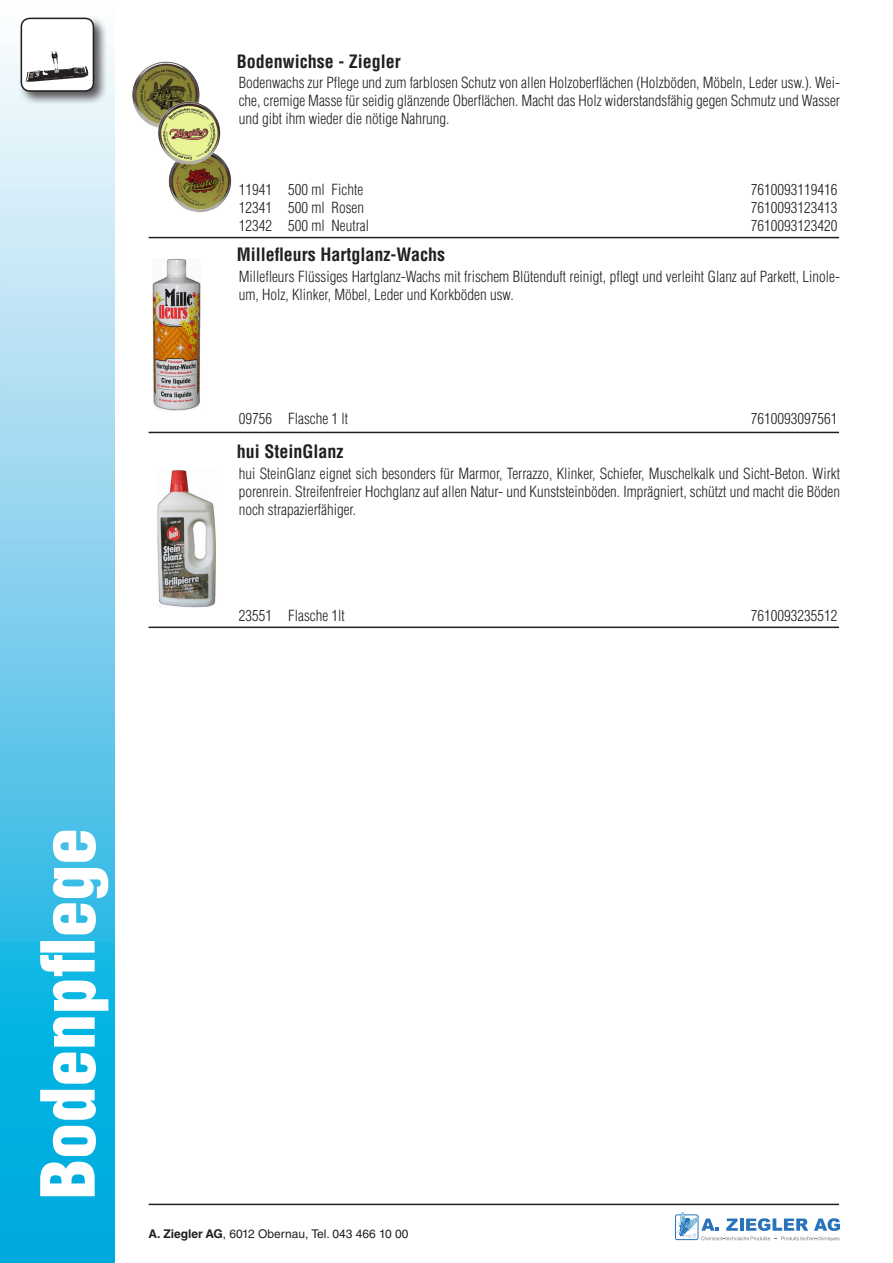
<style>
.page{position:relative;width:893px;height:1263px;background:#fff}
.page>*{position:absolute;margin:0;border:0;box-sizing:border-box;transform-origin:0 0}
.t1{font:900 condensed 72.6px "Helvetica LT Std";color:#fff}
.t2{font:700 condensed 18px "Helvetica LT Std";color:#231f20}
.t3{font:300 condensed 15px/18px "Helvetica LT Std";color:#231f20;text-align:justify}
.t4{font:12px "Helvetica LT Std";color:#231f20}
.s1{font-weight:700}
</style>
<div class="page">
<img style="left:157px;top:470px;width:59px;height:137px">
<img style="left:132px;top:62px;width:68px;height:65px">
<img style="left:168px;top:162px;width:64px;height:50px">
<img style="left:156px;top:102px;width:69px;height:63px">
<img style="left:153px;top:258px;width:48px;height:152px">
<svg style="left:3px;top:50px;width:109px;height:1210px;background:#6acbeb"></svg>
<div style="left:0;top:0;width:115px;height:1263px;border:2px solid #fff"></div>
<div style="left:18px;top:15px;width:91px;height:91px;background:#231f20;opacity:.75"></div>
<div style="left:21px;top:18px;width:72px;height:73px;background:#fff;border-radius:9px"></div>
<img style="left:25px;top:51px;width:63px;height:31px">
<div style="left:21px;top:18px;width:73px;height:74px;border:2px solid #231f20;border-radius:9px"></div>
<svg style="left:674px;top:1212px;width:166px;height:29px"></svg>
<hr style="left:149px;top:1203px;width:690px;height:2px;background:#231f20">
<hr style="left:149px;top:237px;width:690px;height:1px;background:#231f20">
<hr style="left:149px;top:432px;width:690px;height:1px;background:#231f20">
<hr style="left:149px;top:627px;width:690px;height:1px;background:#231f20">
<p class="t2" style="left:237px;top:50px;width:165px">Bodenwichse - Ziegler</p>
<p class="t3" style="left:239px;top:74px;width:603px">Bodenwachs zur Pflege und zum farblosen Schutz von allen Holzoberflächen (Holzböden, Möbeln, Leder usw.). Wei&shy;che, cremige Masse für seidig glänzende Oberflächen. Macht das Holz widerstandsfähig gegen Schmutz und Wasser und gibt ihm wieder die nötige Nahrung.</p>
<p class="t3" style="left:239px;top:180px;width:126px">11941 500 ml Fichte</p>
<p class="t3" style="left:751px;top:180px;width:88px">7610093119416</p>
<p class="t3" style="left:239px;top:198px;width:127px">12341 500 ml Rosen</p>
<p class="t3" style="left:751px;top:198px;width:88px">7610093123413</p>
<p class="t3" style="left:239px;top:216px;width:132px">12342 500 ml Neutral</p>
<p class="t3" style="left:751px;top:216px;width:88px">7610093123420</p>
<p class="t3" style="left:239px;top:268px;width:603px">Millefleurs Flüssiges Hartglanz-Wachs mit frischem Blütenduft reinigt, pflegt und verleiht Glanz auf Parkett, Linole&shy;um, Holz, Klinker, Möbel, Leder und Korkböden usw.</p>
<p class="t2" style="left:237px;top:243px;width:210px">Millefleurs Hartglanz-Wachs</p>
<p class="t3" style="left:239px;top:409px;width:111px">09756 Flasche 1 lt</p>
<p class="t3" style="left:751px;top:409px;width:88px">7610093097561</p>
<p class="t2" style="left:237px;top:441px;width:108px">hui SteinGlanz</p>
<p class="t3" style="left:239px;top:465px;width:603px">hui SteinGlanz eignet sich besonders für Marmor, Terrazzo, Klinker, Schiefer, Muschelkalk und Sicht-Beton. Wirkt porenrein. Streifenfreier Hochglanz auf allen Natur- und Kunststeinböden. Imprägniert, schützt und macht die Böden noch strapazierfähiger.</p>
<p class="t3" style="left:239px;top:606px;width:108px">23551 Flasche 1lt</p>
<p class="t3" style="left:751px;top:606px;width:88px">7610093235512</p>
<p class="t1" style="left:22px;top:1199px;width:373px;rotate:-90deg">Bodenpflege</p>
<p class="t4" style="left:149px;top:1227px;width:261px"><span class="s1">A. Ziegler AG</span>, 6012 Obernau, Tel. 043 466 10 00</p>
</div>
